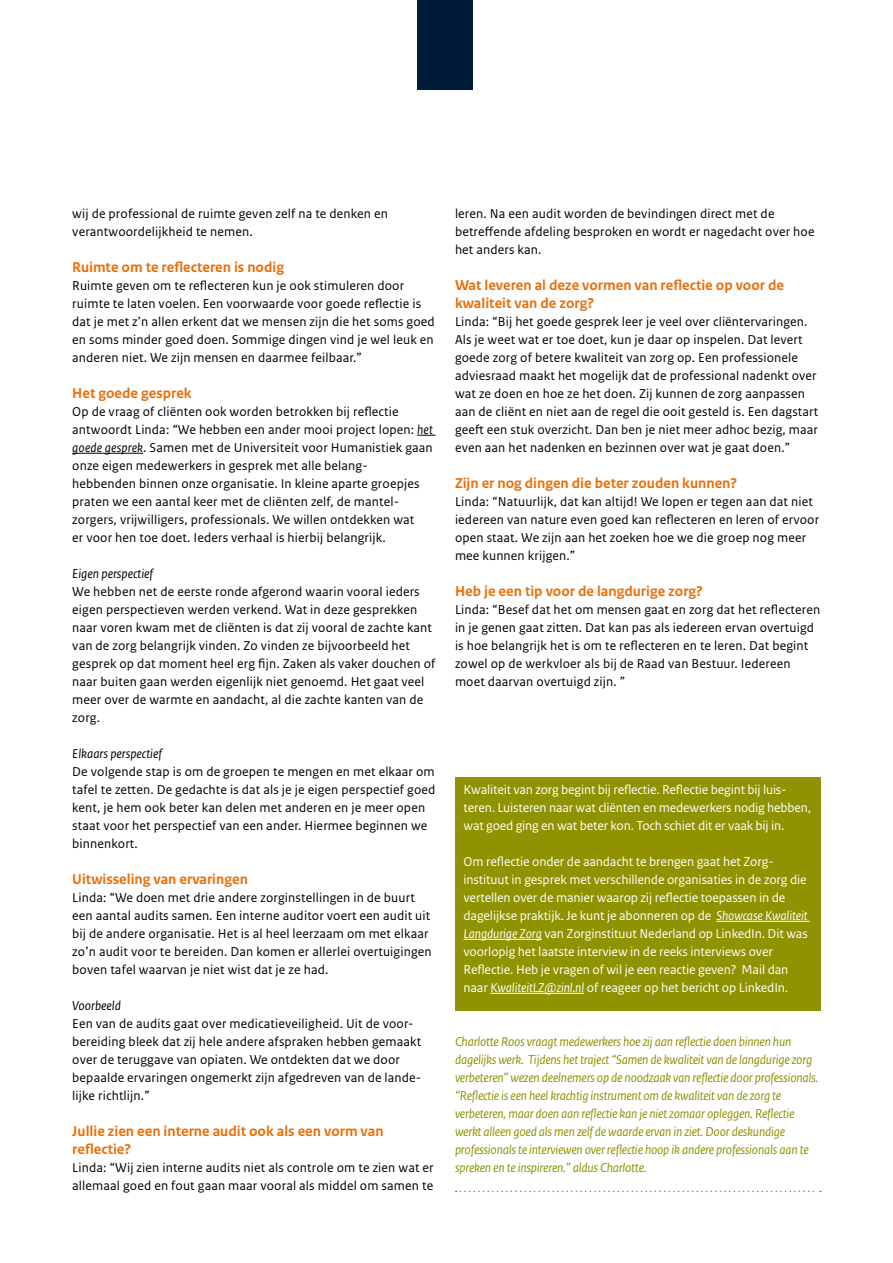
<style>
.page{position:relative;width:893px;height:1263px;background:#fff}
.page>*{position:absolute;margin:0;border:0;box-sizing:border-box;transform-origin:0 0}
.t1{font:700 15px/18px "Rijksoverheid Sans Text";color:#eb6e08}
.t2{font:13.5px/18px "Rijksoverheid Sans Text";letter-spacing:.01em;color:#000}
.t3{font:13.5px/18px "Rijksoverheid Sans Text";letter-spacing:-.01em;color:#fff}
.t4{font:italic 13.5px/18px "Rijksoverheid Sans Text";letter-spacing:-.015em;color:#8f9201}
.t5{font:italic 13.5px "Rijksoverheid Sans Text";color:#000}
.s1{font-style:italic}
</style>
<div class="page">
<svg style="left:417px;top:435px;width:19px;height:1px"></svg>
<hr style="left:72px;top:453px;width:71px;height:1px;background:#000">
<div style="left:455px;top:777px;width:366px;height:233px;background:#8f9201"></div>
<hr style="left:716px;top:921px;width:94px;height:1px;background:#fff">
<hr style="left:463px;top:939px;width:79px;height:1px;background:#fff">
<hr style="left:490px;top:993px;width:94px;height:1px;background:#fff">
<div style="left:418px;top:0;width:55px;height:89px;background:#001b38"></div>
<svg style="left:456px;top:1190px;width:365px;height:2px"></svg>
<p class="t2" style="left:72px;top:205px;width:317px">wij de professional de ruimte geven zelf na te denken en verantwoordelijkheid te nemen.</p>
<p class="t1" style="left:72px;top:258px;width:213px">Ruimte om te reflecteren is nodig</p>
<p class="t2" style="left:72px;top:277px;width:364px">Ruimte geven om te reflecteren kun je ook stimuleren door ruimte te laten voelen. Een voorwaarde voor goede reflectie is dat je met z’n allen erkent dat we mensen zijn die het soms goed en soms minder goed doen. Sommige dingen vind je wel leuk en anderen niet. We zijn mensen en daarmee feilbaar.”</p>
<p class="t1" style="left:72px;top:384px;width:121px">Het goede gesprek</p>
<p class="t2" style="left:72px;top:403px;width:362px">Op de vraag of cliënten ook worden betrokken bij reflectie antwoordt Linda: “We hebben een ander mooi project lopen: <span class="s1">het goede gesprek</span>. Samen met de Universiteit voor Humanistiek gaan onze eigen medewerkers in gesprek met alle belang&shy;hebbenden binnen onze organisatie. In kleine aparte groepjes praten we een aantal keer met de cliënten zelf, de mantel&shy;zorgers, vrijwilligers, professionals. We willen ontdekken wat<br>er voor hen toe doet. Ieders verhaal is hierbij belangrijk.</p>
<p class="t5" style="left:72px;top:566px;width:82px">Eigen perspectief</p>
<p class="t2" style="left:72px;top:583px;width:365px">We hebben net de eerste ronde afgerond waarin vooral ieders eigen perspectieven werden verkend. Wat in deze gesprekken naar voren kwam met de cliënten is dat zij vooral de zachte kant van de zorg belangrijk vinden. Zo vinden ze bijvoorbeeld het gesprek op dat moment heel erg fijn. Zaken als vaker douchen of naar buiten gaan werden eigenlijk niet genoemd. Het gaat veel meer over de warmte en aandacht, al die zachte kanten van de zorg.</p>
<p class="t5" style="left:72px;top:746px;width:91px">Elkaars perspectief</p>
<p class="t2" style="left:72px;top:763px;width:365px">De volgende stap is om de groepen te mengen en met elkaar om tafel te zetten. De gedachte is dat als je je eigen perspectief goed kent, je hem ook beter kan delen met anderen en je meer open staat voor het perspectief van een ander. Hiermee beginnen we binnenkort.</p>
<p class="t1" style="left:72px;top:870px;width:177px">Uitwisseling van ervaringen</p>
<p class="t2" style="left:72px;top:889px;width:361px">Linda: “We doen met drie andere zorginstellingen in de buurt een aantal audits samen. Een interne auditor voert een audit uit bij de andere organisatie. Het is al heel leerzaam om met elkaar zo’n audit voor te bereiden. Dan komen er allerlei overtuigingen boven tafel waarvan je niet wist dat je ze had.</p>
<p class="t5" style="left:72px;top:998px;width:50px">Voorbeeld</p>
<p class="t2" style="left:72px;top:1015px;width:351px">Een van de audits gaat over medicatieveiligheid. Uit de voor&shy;bereiding bleek dat zij hele andere afspraken hebben gemaakt over de teruggave van opiaten. We ontdekten dat we door bepaalde ervaringen ongemerkt zijn afgedreven van de lande&shy;lijke richtlijn.”</p>
<p class="t1" style="left:72px;top:1122px;width:313px">Jullie zien een interne audit ook als een vorm van reflectie?</p>
<p class="t2" style="left:72px;top:1159px;width:363px">Linda: “Wij zien interne audits niet als controle om te zien wat er allemaal goed en fout gaan maar vooral als middel om samen te</p>
<p class="t2" style="left:455px;top:205px;width:361px">leren. Na een audit worden de bevindingen direct met de betreffende afdeling besproken en wordt er nagedacht over hoe het anders kan.</p>
<p class="t1" style="left:455px;top:276px;width:331px">Wat leveren al deze vormen van reflectie op voor de kwaliteit van de zorg?</p>
<p class="t2" style="left:455px;top:313px;width:365px">Linda: “Bij het goede gesprek leer je veel over cliëntervaringen.<br>Als je weet wat er toe doet, kun je daar op inspelen. Dat levert goede zorg of betere kwaliteit van zorg op. Een professionele adviesraad maakt het mogelijk dat de professional nadenkt over wat ze doen en hoe ze het doen. Zij kunnen de zorg aanpassen aan de cliënt en niet aan de regel die ooit gesteld is. Een dagstart geeft een stuk overzicht. Dan ben je niet meer adhoc bezig, maar even aan het nadenken en bezinnen over wat je gaat doen.”</p>
<p class="t1" style="left:455px;top:474px;width:284px">Zijn er nog dingen die beter zouden kunnen?</p>
<p class="t2" style="left:455px;top:493px;width:366px">Linda: “Natuurlijk, dat kan altijd! We lopen er tegen aan dat niet iedereen van nature even goed kan reflecteren en leren of ervoor open staat. We zijn aan het zoeken hoe we die groep nog meer mee kunnen krijgen.”</p>
<p class="t1" style="left:455px;top:582px;width:250px">Heb je een tip voor de langdurige zorg?</p>
<p class="t2" style="left:455px;top:601px;width:367px">Linda: “Besef dat het om mensen gaat en zorg dat het reflecteren in je genen gaat zitten. Dat kan pas als iedereen ervan overtuigd is hoe belangrijk het is om te reflecteren en te leren. Dat begint zowel op de werkvloer als bij de Raad van Bestuur. Iedereen moet daarvan overtuigd zijn. ”</p>
<p class="t3" style="left:463px;top:781px;width:349px">Kwaliteit van zorg begint bij reflectie. Reflectie begint bij luis&shy;teren. Luisteren naar wat cliënten en medewerkers nodig hebben, wat goed ging en wat beter kon. Toch schiet dit er vaak bij in.</p>
<p class="t3" style="left:463px;top:853px;width:346px">Om reflectie onder de aandacht te brengen gaat het Zorg&shy;instituut in gesprek met verschillende organisaties in de zorg die vertellen over de manier waarop zij reflectie toepassen in de dagelijkse praktijk. Je kunt je abonneren op de <span class="s1">Showcase Kwaliteit Langdurige Zorg</span> van Zorginstituut Nederland op LinkedIn. Dit was voorlopig het laatste interview in de reeks interviews over Reflectie. Heb je vragen of wil je een reactie geven? Mail dan naar <span class="s1">KwaliteitLZ@zinl.nl</span> of reageer op het bericht op LinkedIn.</p>
<p class="t4" style="left:455px;top:1033px;width:365px">Charlotte Roos vraagt medewerkers hoe zij aan reflectie doen binnen hun dagelijks werk. Tijdens het traject “Samen de kwaliteit van de langdurige zorg verbeteren” wezen deelnemers op de noodzaak van reflectie door professionals. “Reflectie is een heel krachtig instrument om de kwaliteit van de zorg te verbeteren, maar doen aan reflectie kan je niet zomaar opleggen. Reflectie werkt alleen goed als men zelf de waarde ervan in ziet. Door deskundige professionals te interviewen over reflectie hoop ik andere professionals aan te spreken en te inspireren.” aldus Charlotte.</p>
</div>
